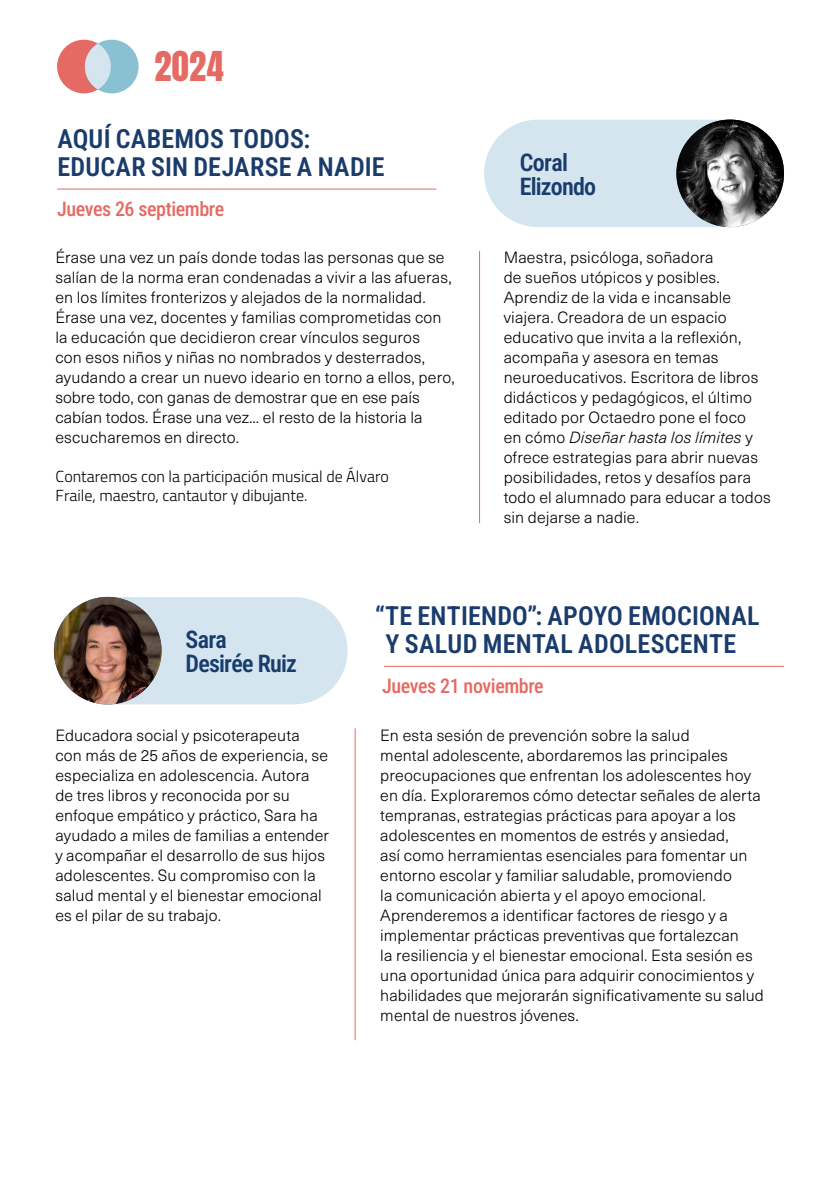
<style>
.page{position:relative;width:840px;height:1191px;background:#fff}
.page>*{position:absolute;margin:0;border:0;box-sizing:border-box;transform-origin:0 0}
.t1{font:34.4px "Anton";color:#e56a63}
.t2{font:600 26px/28px "Roboto Condensed";letter-spacing:.01em;color:#193c6c;text-align:center}
.t3{font:600 24px/24px "Roboto Condensed";letter-spacing:-.03em;color:#193c6c}
.t4{font:500 20px "Roboto Condensed";letter-spacing:-.02em;color:#e56a63}
.t5{font:300 16px/20px "Neue Haas Unica W1 G";letter-spacing:.01em;color:#000}
.t6{font:300 16px/19.2px "Titillium Web";color:#000}
.s1{font-style:italic}
</style>
<div class="page">
<hr style="left:384px;top:666px;width:399px;height:1px;background:#e56a63">
<hr style="left:479px;top:251px;width:1px;height:272px;background:#e56a63">
<hr style="left:354px;top:728px;width:1px;height:312px;background:#e56a63">
<div style="left:115px;top:597px;width:232px;height:107px;background:#d4e5ef"></div>
<img style="left:54px;top:597px;width:107px;height:107px;border-radius:54px">
<hr style="left:57px;top:189px;width:379px;height:1px;background:#e56a63">
<div style="left:484px;top:120px;width:238px;height:107px;background:#d4e5ef"></div>
<img style="left:676px;top:120px;width:107px;height:107px;border-radius:54px">
<div style="left:57px;top:40px;width:54px;height:53px;background:#e56a63;border-radius:50%"></div>
<div style="left:85px;top:40px;width:53px;height:53px;background:#89c1d3;border-radius:50%"></div>
<div style="left:85px;top:44px;width:26px;height:45px;background:#d4e5ef;border-radius:50%"></div>
<h1 class="t1" style="left:154px;top:49px;width:71px">2024</h1>
<h2 class="t2" style="left:57px;top:124px;width:328px;text-align:left">AQUÍ CABEMOS TODOS:<br>EDUCAR SIN DEJARSE A NADIE</h2>
<p class="t4" style="left:57px;top:194px;width:168px">Jueves 26 septiembre</p>
<p class="t5" style="left:55px;top:247px;width:400px">Érase una vez un país donde todas las personas que se salían de la norma eran condenadas a vivir a las afueras, en los límites fronterizos y alejados de la normalidad.<br>Érase una vez, docentes y familias comprometidas con la educación que decidieron crear vínculos seguros<br>con esos niños y niñas no nombrados y desterrados, ayudando a crear un nuevo ideario en torno a ellos, pero, sobre todo, con ganas de demostrar que en ese país cabían todos. Érase una vez... el resto de la historia la escucharemos en directo.</p>
<p class="t6" style="left:56px;top:465px;width:334px">Contaremos con la participación musical de Álvaro<br>Fraile, maestro, cantautor y dibujante.</p>
<h3 class="t3" style="left:519px;top:149px;width:78px">Coral<br>Elizondo</h3>
<p class="t5" style="left:503px;top:247px;width:268px">Maestra, psicóloga, soñadora<br>de sueños utópicos y posibles.<br>Aprendiz de la vida e incansable viajera. Creadora de un espacio educativo que invita a la reflexión, acompaña y asesora en temas neuroeducativos. Escritora de libros didácticos y pedagógicos, el último editado por Octaedro pone el foco<br>en cómo <span class="s1">Diseñar hasta los límites</span> y ofrece estrategias para abrir nuevas posibilidades, retos y desafíos para todo el alumnado para educar a todos sin dejarse a nadie.</p>
<h3 class="t3" style="left:185px;top:627px;width:113px">Sara<br>Desirée Ruiz</h3>
<p class="t5" style="left:55px;top:724px;width:275px">Educadora social y psicoterapeuta con más de 25 años de experiencia, se especializa en adolescencia. Autora de tres libros y reconocida por su enfoque empático y práctico, Sara ha ayudado a miles de familias a entender y acompañar el desarrollo de sus hijos adolescentes. Su compromiso con la salud mental y el bienestar emocional es el pilar de su trabajo.</p>
<h2 class="t2" style="left:375px;top:601px;width:386px">“TE ENTIENDO”: APOYO EMOCIONAL<br>Y SALUD MENTAL ADOLESCENTE</h2>
<p class="t4" style="left:382px;top:671px;width:163px">Jueves 21 noviembre</p>
<p class="t5" style="left:380px;top:724px;width:385px">En esta sesión de prevención sobre la salud<br>mental adolescente, abordaremos las principales preocupaciones que enfrentan los adolescentes hoy en día. Exploraremos cómo detectar señales de alerta tempranas, estrategias prácticas para apoyar a los adolescentes en momentos de estrés y ansiedad,<br>así como herramientas esenciales para fomentar un entorno escolar y familiar saludable, promoviendo<br>la comunicación abierta y el apoyo emocional.<br>Aprenderemos a identificar factores de riesgo y a implementar prácticas preventivas que fortalezcan<br>la resiliencia y el bienestar emocional. Esta sesión es una oportunidad única para adquirir conocimientos y habilidades que mejorarán significativamente su salud mental de nuestros jóvenes.</p>
</div>
